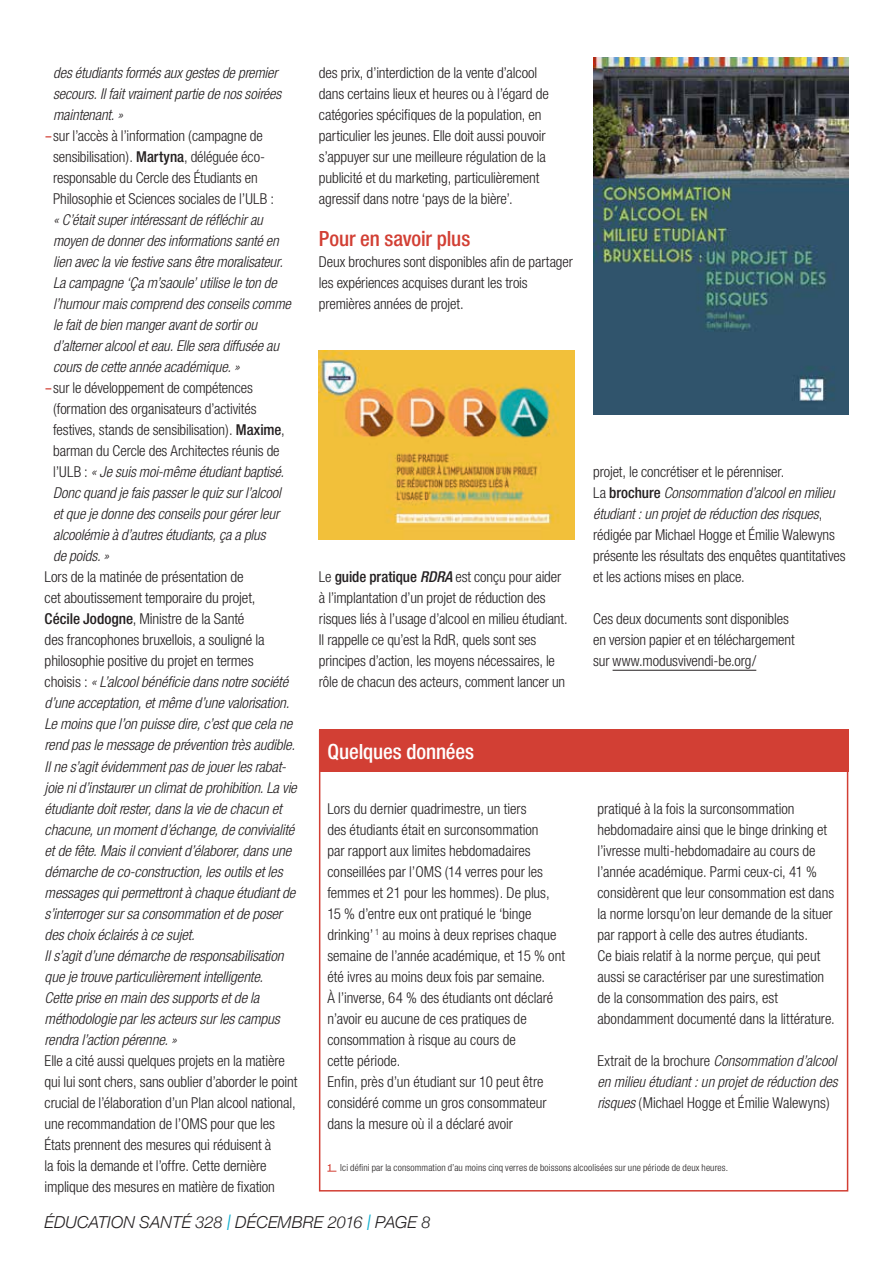
<style>
.page{position:relative;width:893px;height:1263px;background:#fff}
.page>*{position:absolute;margin:0;border:0;box-sizing:border-box;transform-origin:0 0}
.t1{font:500 condensed 21px "Helvetica Neue";letter-spacing:-.005em;color:#d23f34}
.t2{font:500 condensed 21px "Helvetica Neue";letter-spacing:-.005em;color:#fff}
.t3{font:italic 300 16.5px "Helvetica Neue";letter-spacing:.005em;color:#231f20}
.t4{font:300 condensed 15px/21px "Helvetica Neue";letter-spacing:-.005em;color:#231f20}
.t5{font:italic 300 condensed 15px/21px "Helvetica Neue";letter-spacing:-.005em;color:#231f20}
.t6{font:300 condensed 9.75px "Helvetica Neue";letter-spacing:.015em;color:#231f20}
.s1{font-family:"The Sans";font-weight:400;font-stretch:normal;font-size:16.5px;color:#d23f34}
.s2{font-weight:500}
.s3{font-style:normal}
.s4{font-weight:500;font-style:normal}
.s5{font-weight:500;font-style:italic}
.s6{font-style:italic}
.s7{font-weight:500;color:#d23f34}
.s8{font-size:21.45px;color:#0caecf}
</style>
<div class="page">
<hr style="left:613px;top:670px;width:143px;height:1px;background:#231f20">
<img style="left:319px;top:351px;width:255px;height:189px">
<div style="left:319px;top:730px;width:529px;height:42px;background:#d23f34"></div>
<img style="left:593px;top:57px;width:255px;height:357px">
<p class="t5" style="left:53px;top:62px;width:226px">des étudiants formés aux gestes de premier</p>
<p class="t5" style="left:53px;top:83px;width:230px">secours. Il fait vraiment partie de nos soirées</p>
<p class="t5" style="left:53px;top:104px;width:71px">maintenant. »</p>
<p class="t4" style="left:45px;top:125px;width:220px"><span class="s1">-</span>sur l’accès à l’information (campagne de</p>
<p class="t4" style="left:53px;top:146px;width:213px">sensibilisation). <span class="s2">Martyna</span>, déléguée éco-</p>
<p class="t4" style="left:53px;top:167px;width:206px">responsable du Cercle des Étudiants en</p>
<p class="t4" style="left:53px;top:188px;width:222px">Philosophie et Sciences sociales de l’ULB :</p>
<p class="t5" style="left:53px;top:209px;width:211px">« C’était super intéressant de réfléchir au</p>
<p class="t5" style="left:53px;top:230px;width:227px">moyen de donner des informations santé en</p>
<p class="t5" style="left:53px;top:251px;width:231px">lien avec la vie festive sans être moralisateur.</p>
<p class="t5" style="left:53px;top:272px;width:225px">La campagne ‘Ça m’saoule’ utilise le ton de</p>
<p class="t5" style="left:53px;top:293px;width:239px">l’humour mais comprend des conseils comme</p>
<p class="t5" style="left:53px;top:314px;width:206px">le fait de bien manger avant de sortir ou</p>
<p class="t5" style="left:53px;top:335px;width:227px">d’alterner alcool et eau. Elle sera diffusée au</p>
<p class="t5" style="left:53px;top:356px;width:188px">cours de cette année académique. »</p>
<p class="t4" style="left:45px;top:377px;width:210px"><span class="s1">-</span>sur le développement de compétences</p>
<p class="t4" style="left:53px;top:398px;width:205px">(formation des organisateurs d’activités</p>
<p class="t4" style="left:53px;top:419px;width:233px">festives, stands de sensibilisation). <span class="s2">Maxime</span>,</p>
<p class="t4" style="left:53px;top:440px;width:228px">barman du Cercle des Architectes réunis de</p>
<p class="t5" style="left:53px;top:461px;width:232px"><span class="s3">l’ULB :</span> « Je suis moi-même étudiant baptisé.</p>
<p class="t5" style="left:53px;top:482px;width:229px">Donc quand je fais passer le quiz sur l’alcool</p>
<p class="t5" style="left:53px;top:503px;width:227px">et que je donne des conseils pour gérer leur</p>
<p class="t5" style="left:53px;top:524px;width:214px">alcoolémie à d’autres étudiants, ça a plus</p>
<p class="t5" style="left:53px;top:545px;width:58px">de poids. »</p>
<p class="t5" style="left:45px;top:566px;width:254px"><span class="s3">Lors de la matinée de présentation de<br>cet aboutissement temporaire du projet,<br></span><span class="s4">Cécile Jodogne</span><span class="s3">, Ministre de la Santé<br>des francophones bruxellois, a souligné la philosophie positive du projet en termes<br>choisis :</span> « L’alcool bénéficie dans notre société d’une acceptation, et même d’une valorisation.<br>Le moins que l’on puisse dire, c’est que cela ne rend pas le message de prévention très audible.<br>Il ne s’agit évidemment pas de jouer les rabat&shy;joie ni d’instaurer un climat de prohibition. La vie étudiante doit rester, dans la vie de chacun et chacune, un moment d’échange, de convivialité et de fête. Mais il convient d’élaborer, dans une démarche de co-construction, les outils et les messages qui permettront à chaque étudiant de s’interroger sur sa consommation et de poser des choix éclairés à ce sujet.<br>Il s’agit d’une démarche de responsabilisation que je trouve particulièrement intelligente.<br>Cette prise en main des supports et de la méthodologie par les acteurs sur les campus rendra l’action pérenne. »</p>
<p class="t4" style="left:45px;top:1049px;width:254px">Elle a cité aussi quelques projets en la matière qui lui sont chers, sans oublier d’aborder le point crucial de l’élaboration d’un Plan alcool national, une recommandation de l’OMS pour que les États prennent des mesures qui réduisent à<br>la fois la demande et l’offre. Cette dernière implique des mesures en matière de fixation</p>
<p class="t4" style="left:319px;top:62px;width:231px">des prix, d’interdiction de la vente d’alcool dans certains lieux et heures ou à l’égard de catégories spécifiques de la population, en particulier les jeunes. Elle doit aussi pouvoir s’appuyer sur une meilleure régulation de la publicité et du marketing, particulièrement agressif dans notre ‘pays de la bière’.</p>
<h1 class="t1" style="left:319px;top:226px;width:153px">Pour en savoir plus</h1>
<p class="t4" style="left:319px;top:251px;width:255px">Deux brochures sont disponibles afin de partager les expériences acquises durant les trois premières années de projet.</p>
<p class="t4" style="left:319px;top:566px;width:250px">Le <span class="s2">guide pratique</span> <span class="s5">RDRA</span> est conçu pour aider à l’implantation d’un projet de réduction des risques liés à l’usage d’alcool en milieu étudiant.<br>Il rappelle ce qu’est la RdR, quels sont ses principes d’action, les moyens nécessaires, le rôle de chacun des acteurs, comment lancer un</p>
<h1 class="t2" style="left:327px;top:739px;width:148px">Quelques données</h1>
<p class="t4" style="left:327px;top:797px;width:239px">Lors du dernier quadrimestre, un tiers<br>des étudiants était en surconsommation<br>par rapport aux limites hebdomadaires conseillées par l’OMS (14 verres pour les femmes et 21 pour les hommes). De plus, 15 % d’entre eux ont pratiqué le ‘binge drinking’ <sup>1</sup> au moins à deux reprises chaque semaine de l’année académique, et 15 % ont été ivres au moins deux fois par semaine.<br>À l’inverse, 64 % des étudiants ont déclaré n’avoir eu aucune de ces pratiques de consommation à risque au cours de<br>cette période.<br>Enfin, près d’un étudiant sur 10 peut être considéré comme un gros consommateur dans la mesure où il a déclaré avoir</p>
<p class="t4" style="left:593px;top:461px;width:254px">projet, le concrétiser et le pérenniser.<br>La <span class="s2">brochure</span> <span class="s6">Consommation d’alcool en milieu étudiant : un projet de réduction des risques</span>, rédigée par Michael Hogge et Émilie Walewyns présente les résultats des enquêtes quantitatives et les actions mises en place.</p>
<p class="t4" style="left:593px;top:608px;width:203px">Ces deux documents sont disponibles en version papier et en téléchargement sur www.modusvivendi-be.org/</p>
<p class="t4" style="left:597px;top:797px;width:239px">pratiqué à la fois la surconsommation hebdomadaire ainsi que le binge drinking et l’ivresse multi-hebdomadaire au cours de l’année académique. Parmi ceux-ci, 41 % considèrent que leur consommation est dans la norme lorsqu’on leur demande de la situer par rapport à celle des autres étudiants.<br>Ce biais relatif à la norme perçue, qui peut aussi se caractériser par une surestimation de la consommation des pairs, est abondamment documenté dans la littérature.</p>
<p class="t5" style="left:597px;top:1049px;width:242px;text-align:justify"><span class="s3">Extrait de la brochure</span> Consommation d’alcool en milieu étudiant : un projet de réduction des risques <span class="s3">(Michael Hogge et Émilie Walewyns)</span></p>
<p class="t6" style="left:327px;top:1161px;width:402px"><span class="s7">1</span> Ici défini par la consommation d’au moins cinq verres de boissons alcoolisées sur une période de deux heures.</p>
<p class="t3" style="left:45px;top:1209px;width:388px">ÉDUCATION SANTÉ 328 <span class="s8">I</span> DÉCEMBRE 2016 <span class="s8">I</span> PAGE 8</p>
</div>
